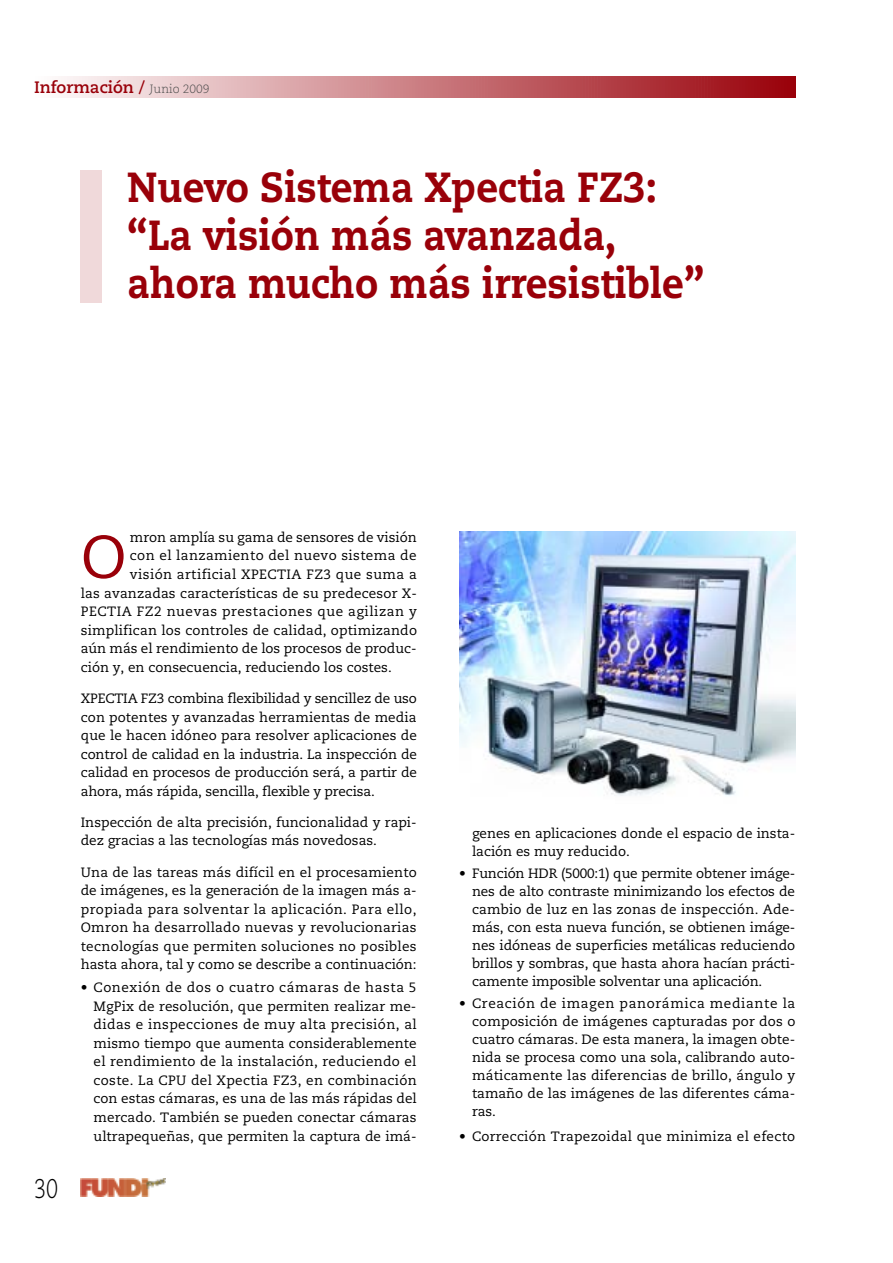
<style>
.page{position:relative;width:893px;height:1263px;background:#fff}
.page>*{position:absolute;margin:0;border:0;box-sizing:border-box;transform-origin:0 0}
.t1{font:60.3px "Caecilia";color:#990009}
.t2{font:800 42px/48px "Caecilia";color:#990009;scale:.9 1}
.t3{font:300 27px "Caecilia";color:#000;scale:.8 1}
.t4{font:700 16.5px "Caecilia";color:#990009}
.t5{font:13.5px/18.6px "Caecilia";color:#000;text-align:justify}
.t6{font:13.5px "Caecilia";letter-spacing:.02em;color:#000}
.t7{font:13.5px "Caecilia";letter-spacing:.045em;color:#000}
.t8{font:13.5px "Caecilia";letter-spacing:.035em;color:#000}
.t9{font:13.5px "Caecilia";letter-spacing:.03em;color:#000}
.s1{font-weight:300;font-size:12px;color:#4d4d4d}
</style>
<div class="page">
<svg style="left:64px;top:77px;width:732px;height:21px;background:#c97a7f"></svg>
<img style="left:81px;top:1178px;width:85px;height:18px">
<div style="left:81px;top:170px;width:21px;height:133px;background:#f0d9da"></div>
<img style="left:459px;top:531px;width:336px;height:265px">
<p class="t4" style="left:34px;top:81px;width:177px">Información / <span class="s1">Junio 2009</span></p>
<p class="t2" style="left:128px;top:167px;width:642px">Nuevo Sistema Xpectia FZ3: “La visión más avanzada, ahora mucho más irresistible”</p>
<p class="t3" style="left:34px;top:1177px;width:32px">30</p>
<p class="t1" style="left:81px;top:532px;width:47px">O</p>
<p class="t5" style="left:130px;top:529px;width:288px">mron amplía su gama de sensores de visión</p>
<p class="t9" style="left:130px;top:550px;width:288px">con el lanzamiento del nuevo sistema de</p>
<p class="t8" style="left:130px;top:569px;width:288px">visión artificial XPECTIA FZ3 que suma a</p>
<p class="t5" style="left:81px;top:585px;width:338px">las avanzadas características de su predecesor X-</p>
<p class="t7" style="left:81px;top:606px;width:338px">PECTIA FZ2 nuevas prestaciones que agilizan y</p>
<p class="t5" style="left:81px;top:622px;width:338px">simplifican los controles de calidad, optimizando</p>
<p class="t5" style="left:81px;top:640px;width:337px">aún más el rendimiento de los procesos de produc-</p>
<p class="t5" style="left:81px;top:659px;width:312px">ción y, en consecuencia, reduciendo los costes.</p>
<p class="t5" style="left:81px;top:690px;width:338px">XPECTIA FZ3 combina flexibilidad y sencillez de uso con potentes y avanzadas herramientas de media que le hacen idóneo para resolver aplicaciones de control de calidad en la industria. La inspección de calidad en procesos de producción será, a partir de ahora, más rápida, sencilla, flexible y precisa.</p>
<p class="t5" style="left:81px;top:814px;width:337px">Inspección de alta precisión, funcionalidad y rapi&shy;dez gracias a las tecnologías más novedosas.</p>
<p class="t5" style="left:81px;top:864px;width:338px">Una de las tareas más difícil en el procesamiento de imágenes, es la generación de la imagen más a&shy;propiada para solventar la aplicación. Para ello, Omron ha desarrollado nuevas y revolucionarias tecnologías que permiten soluciones no posibles hasta ahora, tal y como se describe a continuación:</p>
<p class="t5" style="left:94px;top:979px;width:325px;text-indent:-13px">• Conexión de dos o cuatro cámaras de hasta 5<br>MgPix de resolución, que permiten realizar me&shy;didas e inspecciones de muy alta precisión, al mismo tiempo que aumenta considerablemente el rendimiento de la instalación, reduciendo el coste. La CPU del Xpectia FZ3, en combinación con estas cámaras, es una de las más rápidas del mercado. También se pueden conectar cámaras ultrapequeñas, que permiten la captura de imá-</p>
<p class="t5" style="left:472px;top:825px;width:325px;line-height:18px">genes en aplicaciones donde el espacio de insta&shy;lación es muy reducido.</p>
<p class="t5" style="left:472px;top:865px;width:325px;line-height:18px;text-indent:-13px">• Función HDR (5000:1) que permite obtener imáge&shy;nes de alto contraste minimizando los efectos de cambio de luz en las zonas de inspección. Ade&shy;más, con esta nueva función, se obtienen imáge&shy;nes idóneas de superficies metálicas reduciendo brillos y sombras, que hasta ahora hacían prácti&shy;camente imposible solventar una aplicación.</p>
<p class="t5" style="left:472px;top:996px;width:325px;line-height:18px;text-indent:-13px">• Creación de imagen panorámica mediante la composición de imágenes capturadas por dos o cuatro cámaras. De esta manera, la imagen obte&shy;nida se procesa como una sola, calibrando auto&shy;máticamente las diferencias de brillo, ángulo y tamaño de las imágenes de las diferentes cáma&shy;ras.</p>
<p class="t6" style="left:459px;top:1130px;width:337px">• Corrección Trapezoidal que minimiza el efecto</p>
</div>
